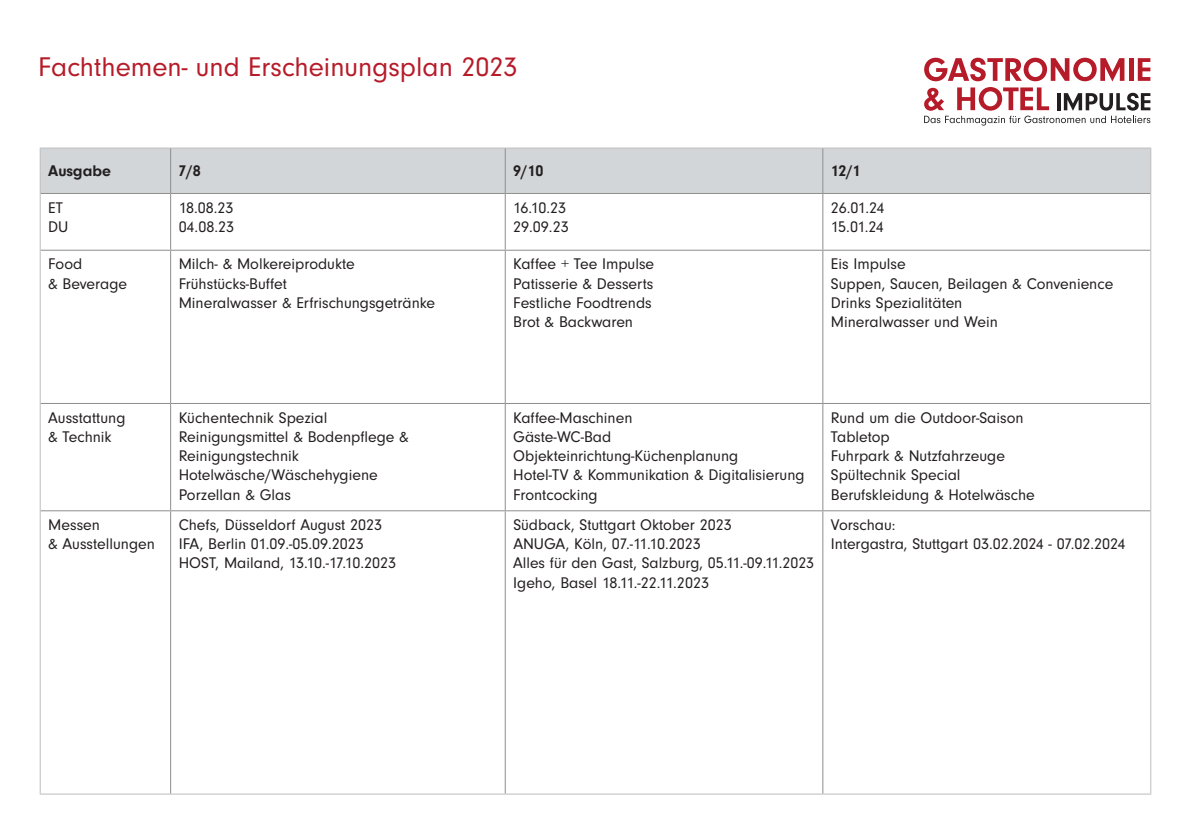
<style>
.page{position:relative;width:1191px;height:840px;background:#fff}
.page>*{position:absolute;margin:0;border:0;box-sizing:border-box;transform-origin:0 0}
.t1{font:28px "Neuzeit Grotesk T";color:#b61b29}
.t2{font:16px/19.2px "Neuzeit Grotesk T";color:#231f20}
.t3{font:700 16px "Neuzeit Grotesk T";color:#231f20}
.t4{font:16px/19.2px "Neuzeit Grotesk T";letter-spacing:-.04em;color:#231f20}
</style>
<div class="page">
<div style="left:41px;top:148px;width:1109px;height:45px;background:#d2d6d8"></div>
<hr style="left:40px;top:147px;width:131px;height:1px;background:#bebdbd">
<hr style="left:40px;top:148px;width:1px;height:45px;background:#bebdbd">
<hr style="left:171px;top:147px;width:334px;height:1px;background:#bebdbd">
<hr style="left:505px;top:147px;width:318px;height:1px;background:#bebdbd">
<hr style="left:823px;top:147px;width:328px;height:1px;background:#bebdbd">
<hr style="left:1150px;top:148px;width:1px;height:45px;background:#bebdbd">
<hr style="left:40px;top:193px;width:1px;height:57px;background:#bebdbd">
<hr style="left:1150px;top:193px;width:1px;height:57px;background:#bebdbd">
<hr style="left:40px;top:250px;width:1px;height:153px;background:#bebdbd">
<hr style="left:1150px;top:250px;width:1px;height:153px;background:#bebdbd">
<hr style="left:40px;top:403px;width:1px;height:107px;background:#bebdbd">
<hr style="left:1150px;top:403px;width:1px;height:107px;background:#bebdbd">
<hr style="left:40px;top:510px;width:1px;height:283px;background:#bebdbd">
<hr style="left:1150px;top:510px;width:1px;height:283px;background:#bebdbd">
<hr style="left:40px;top:793px;width:131px;height:1px;background:#bebdbd">
<hr style="left:171px;top:793px;width:334px;height:1px;background:#bebdbd">
<hr style="left:505px;top:793px;width:318px;height:1px;background:#bebdbd">
<hr style="left:823px;top:793px;width:328px;height:1px;background:#bebdbd">
<hr style="left:170px;top:148px;width:1px;height:45px;background:#8f8e8f">
<hr style="left:505px;top:148px;width:1px;height:45px;background:#8f8e8f">
<hr style="left:822px;top:148px;width:1px;height:45px;background:#8f8e8f">
<hr style="left:41px;top:193px;width:130px;height:1px;background:#8f8e8f">
<hr style="left:171px;top:193px;width:334px;height:1px;background:#8f8e8f">
<hr style="left:170px;top:194px;width:1px;height:55px;background:#8f8e8f">
<hr style="left:505px;top:193px;width:318px;height:1px;background:#8f8e8f">
<hr style="left:505px;top:194px;width:1px;height:55px;background:#8f8e8f">
<hr style="left:823px;top:193px;width:327px;height:1px;background:#8f8e8f">
<hr style="left:822px;top:194px;width:1px;height:55px;background:#8f8e8f">
<hr style="left:41px;top:249px;width:130px;height:1px;background:#8f8e8f">
<hr style="left:171px;top:249px;width:334px;height:1px;background:#8f8e8f">
<hr style="left:170px;top:250px;width:1px;height:153px;background:#8f8e8f">
<hr style="left:505px;top:249px;width:318px;height:1px;background:#8f8e8f">
<hr style="left:505px;top:250px;width:1px;height:153px;background:#8f8e8f">
<hr style="left:823px;top:249px;width:327px;height:1px;background:#8f8e8f">
<hr style="left:822px;top:250px;width:1px;height:153px;background:#8f8e8f">
<hr style="left:41px;top:403px;width:130px;height:1px;background:#8f8e8f">
<hr style="left:171px;top:403px;width:334px;height:1px;background:#8f8e8f">
<hr style="left:170px;top:404px;width:1px;height:106px;background:#8f8e8f">
<hr style="left:505px;top:403px;width:318px;height:1px;background:#8f8e8f">
<hr style="left:505px;top:404px;width:1px;height:106px;background:#8f8e8f">
<hr style="left:823px;top:403px;width:327px;height:1px;background:#8f8e8f">
<hr style="left:822px;top:404px;width:1px;height:106px;background:#8f8e8f">
<hr style="left:41px;top:510px;width:130px;height:1px;background:#8f8e8f">
<hr style="left:171px;top:510px;width:334px;height:1px;background:#8f8e8f">
<hr style="left:170px;top:511px;width:1px;height:282px;background:#8f8e8f">
<hr style="left:505px;top:510px;width:318px;height:1px;background:#8f8e8f">
<hr style="left:505px;top:511px;width:1px;height:282px;background:#8f8e8f">
<hr style="left:823px;top:510px;width:327px;height:1px;background:#8f8e8f">
<hr style="left:822px;top:511px;width:1px;height:282px;background:#8f8e8f">
<svg style="left:924px;top:58px;width:200px;height:23px"></svg>
<hr style="left:1129px;top:58px;width:4px;height:23px;background:#b61b29">
<svg style="left:1137px;top:58px;width:13px;height:23px"></svg>
<svg style="left:924px;top:87px;width:226px;height:38px"></svg>
<h1 class="t1" style="left:38px;top:52px;width:480px">Fachthemen- und Erscheinungsplan 2023</h1>
<p class="t3" style="left:48px;top:162px;width:64px">Ausgabe</p>
<p class="t3" style="left:179px;top:162px;width:24px">7/8</p>
<p class="t3" style="left:513px;top:162px;width:32px">9/10</p>
<p class="t3" style="left:831px;top:162px;width:31px">12/1</p>
<p class="t2" style="left:48px;top:198px;width:22px">ET<br>DU</p>
<p class="t2" style="left:179px;top:198px;width:57px">18.08.23<br>04.08.23</p>
<p class="t2" style="left:513px;top:198px;width:57px">16.10.23<br>29.09.23</p>
<p class="t4" style="left:831px;top:198px;width:55px">26.01.24<br>15.01.24</p>
<p class="t2" style="left:48px;top:255px;width:80px">Food<br>&amp; Beverage</p>
<p class="t2" style="left:179px;top:255px;width:258px">Milch- &amp; Molkereiprodukte<br>Frühstücks-Buffet<br>Mineralwasser &amp; Erfrischungsgetränke</p>
<p class="t2" style="left:513px;top:255px;width:142px">Kaffee + Tee Impulse<br>Patisserie &amp; Desserts<br>Festliche Foodtrends<br>Brot &amp; Backwaren</p>
<p class="t2" style="left:831px;top:255px;width:284px">Eis Impulse<br>Suppen, Saucen, Beilagen &amp; Convenience<br>Drinks Spezialitäten<br>Mineralwasser und Wein</p>
<p class="t2" style="left:48px;top:408px;width:79px">Ausstattung &amp; Technik</p>
<p class="t2" style="left:179px;top:408px;width:232px">Küchentechnik Spezial<br>Reinigungsmittel &amp; Bodenpflege &amp;<br>Reinigungstechnik<br>Hotelwäsche/Wäschehygiene<br>Porzellan &amp; Glas</p>
<p class="t2" style="left:513px;top:408px;width:293px">Kaffee-Maschinen<br>Gäste-WC-Bad<br>Objekteinrichtung-Küchenplanung<br>Hotel-TV &amp; Kommunikation &amp; Digitalisierung<br>Frontcocking</p>
<p class="t2" style="left:831px;top:408px;width:205px">Rund um die Outdoor-Saison<br>Tabletop<br>Fuhrpark &amp; Nutzfahrzeuge<br>Spültechnik Special<br>Berufskleidung &amp; Hotelwäsche</p>
<p class="t2" style="left:48px;top:515px;width:108px">Messen<br>&amp; Ausstellungen</p>
<p class="t2" style="left:179px;top:515px;width:219px">Chefs, Düsseldorf August 2023<br>IFA, Berlin 01.09.-05.09.2023<br>HOST, Mailand, 13.10.-17.10.2023</p>
<p class="t2" style="left:513px;top:515px;width:302px">Südback, Stuttgart Oktober 2023<br>ANUGA, Köln, 07.-11.10.2023<br>Alles für den Gast, Salzburg, 05.11.-09.11.2023<br>Igeho, Basel 18.11.-22.11.2023</p>
<p class="t2" style="left:831px;top:515px;width:296px">Vorschau:<br>Intergastra, Stuttgart 03.02.2024 - 07.02.2024</p>
</div>
